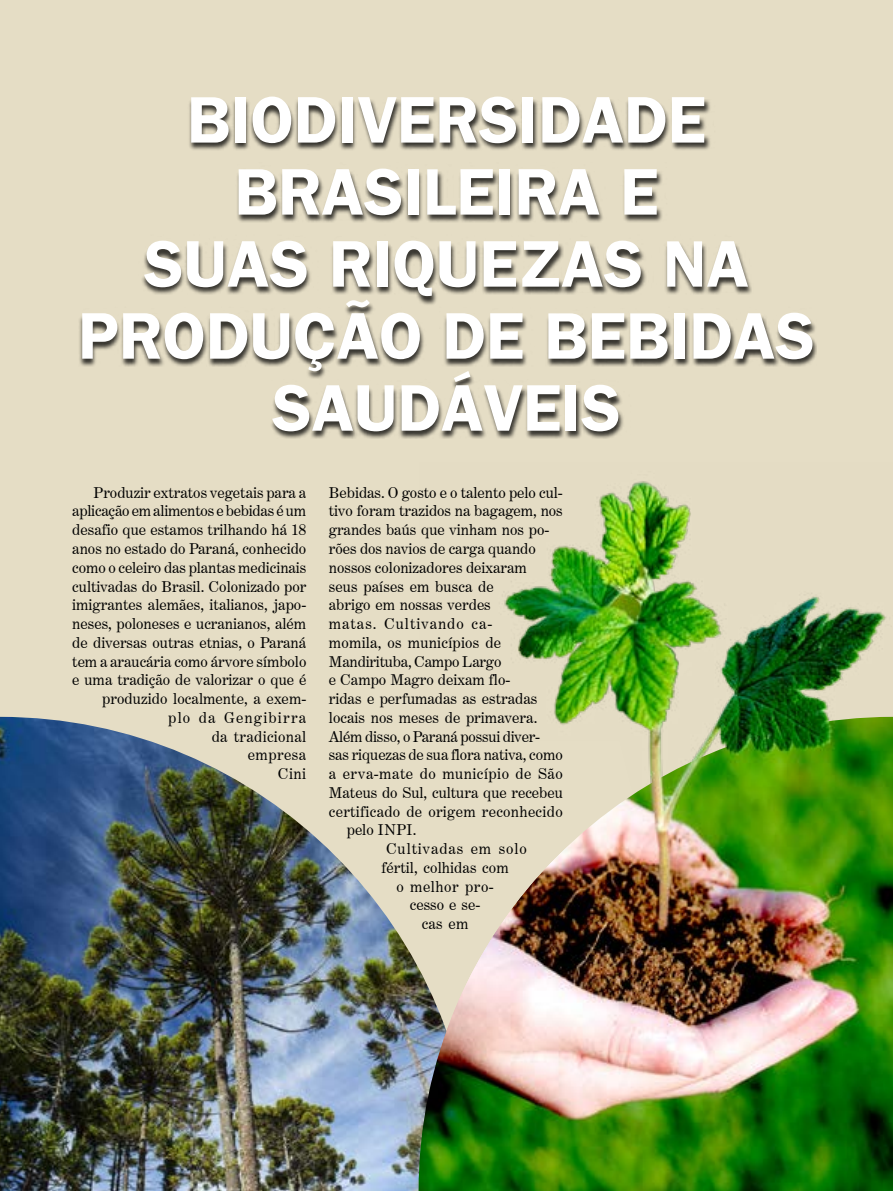
<style>
.page{position:relative;width:893px;height:1191px;background:#e5ddc5}
.page>*{position:absolute;margin:0;border:0;box-sizing:border-box;transform-origin:0 0}
.t1{font:700 66px/72px "Frankfurt Gothic";color:#fff;text-align:center}
.t2{font:15px/18.8px "Century Expanded BT";color:#000;text-align:right}
.t3{font:15px "Century Expanded BT";letter-spacing:.02em;color:#000}
.t4{font:15px "Century Expanded BT";letter-spacing:.03em;color:#000}
.t5{font:15px "Century Expanded BT";letter-spacing:.065em;color:#000}
.t6{font:15px "Century Expanded BT";letter-spacing:.06em;color:#000}
.t7{font:15px "Century Expanded BT";letter-spacing:.035em;color:#000}
</style>
<div class="page">
<div style="left:79px;top:99px;width:738px;height:339px;background:#000;opacity:.75"></div>
<img style="left:504px;top:481px;width:389px;height:236px">
<img style="left:0;top:717px;width:419px;height:474px">
<img style="left:419px;top:717px;width:474px;height:474px">
<h1 class="t1" style="left:78px;top:82px;width:738px">BIODIVERSIDADE<br>BRASILEIRA E<br>SUAS RIQUEZAS NA<br>PRODUÇÃO DE BEBIDAS<br>SAUDÁVEIS</h1>
<p class="t2" style="left:72px;top:483px;width:236px">Produzir extratos vegetais para a aplicação em alimentos e bebidas é um desafio que estamos trilhando há 18 anos no estado do Paraná, conhecido como o celeiro das plantas medicinais cultivadas do Brasil. Colonizado por imigrantes alemães, italianos, japo&shy;neses, poloneses e ucranianos, além de diversas outras etnias, o Paraná tem a araucária como árvore símbolo e uma tradição de valorizar o que é produzido localmente, a exem-<br>plo da Gengibirra<br>da tradicional<br>empresa<br>Cini</p>
<p class="t2" style="left:329px;top:483px;width:235px">Bebidas. O gosto e o talento pelo cul-</p>
<p class="t2" style="left:329px;top:501px;width:236px">tivo foram trazidos na bagagem, nos</p>
<p class="t2" style="left:329px;top:520px;width:222px">grandes baús que vinham nos po-</p>
<p class="t2" style="left:329px;top:539px;width:209px">rões dos navios de carga quando</p>
<p class="t2" style="left:329px;top:558px;width:200px">nossos colonizadores deixaram</p>
<p class="t2" style="left:329px;top:576px;width:167px">seus países em busca de</p>
<p class="t2" style="left:329px;top:595px;width:164px">abrigo em nossas verdes</p>
<p class="t5" style="left:329px;top:614px;width:165px">matas. Cultivando ca-</p>
<p class="t2" style="left:329px;top:633px;width:174px">momila, os municípios de</p>
<p class="t2" style="left:329px;top:651px;width:174px">Mandirituba, Campo Largo</p>
<p class="t2" style="left:329px;top:670px;width:183px">e Campo Magro deixam flo-</p>
<p class="t2" style="left:329px;top:689px;width:210px">ridas e perfumadas as estradas</p>
<p class="t2" style="left:329px;top:708px;width:210px">locais nos meses de primavera.</p>
<p class="t2" style="left:329px;top:726px;width:213px">Além disso, o Paraná possui diver-</p>
<p class="t2" style="left:329px;top:745px;width:235px">sas riquezas de sua flora nativa, como</p>
<p class="t4" style="left:329px;top:764px;width:235px">a erva-mate do município de São</p>
<p class="t2" style="left:329px;top:783px;width:236px">Mateus do Sul, cultura que recebeu</p>
<p class="t3" style="left:329px;top:802px;width:235px">certificado de origem reconhecido</p>
<p class="t2" style="left:347px;top:820px;width:71px">pelo INPI.</p>
<p class="t6" style="left:386px;top:839px;width:142px">Cultivadas em solo</p>
<p class="t2" style="left:381px;top:858px;width:129px">fértil, colhidas com</p>
<p class="t7" style="left:396px;top:877px;width:99px">o melhor pro-</p>
<p class="t2" style="left:410px;top:895px;width:72px">cesso e se-</p>
<p class="t2" style="left:422px;top:914px;width:48px">cas em</p>
</div>
